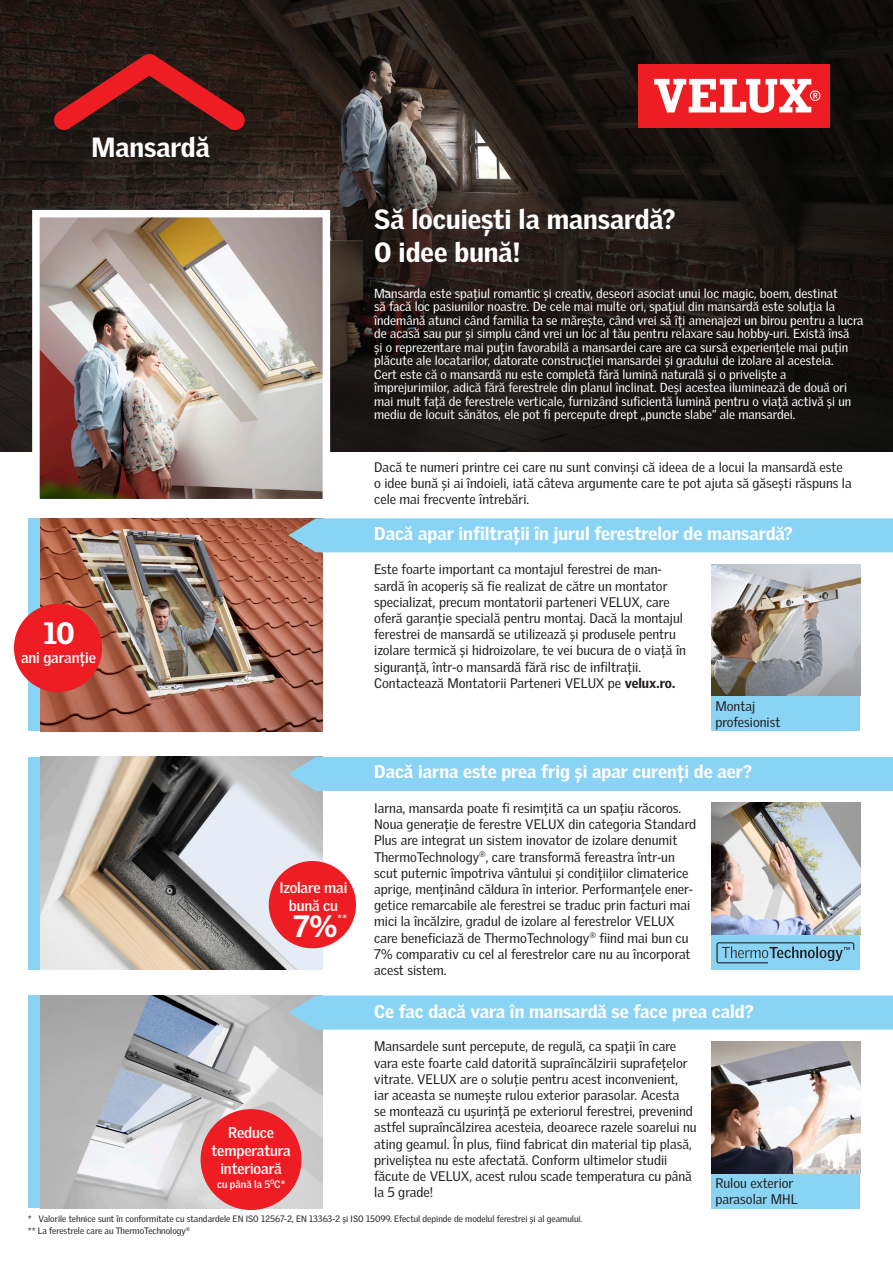
<style>
.page{position:relative;width:893px;height:1263px;background:#fff}
.page>*{position:absolute;margin:0;border:0;box-sizing:border-box;transform-origin:0 0}
.t1{font:900 30px "Velux Gothic";color:#fff}
.t2{font:900 27px "Velux Gothic";color:#fff}
.t3{font:900 18px "Velux Gothic";color:#fff}
.t4{font:700 15px/18px "Velux Gothic";letter-spacing:-.01em;color:#fff;text-align:center}
.t5{font:13.5px/16.2px "Velux Gothic";color:#231f20}
.t6{font:12.75px/13.5px "Velux Gothic";color:#fff}
.t7{font:700 10.5px "Velux Gothic";letter-spacing:.005em;color:#fff}
.t8{font:9px "Velux Gothic";color:#231f20}
.s1{font-weight:900}
</style>
<div class="page">
<img style="left:0;top:0;width:893px;height:451px">
<div style="left:638px;top:64px;width:191px;height:64px;background:#ee1d23"></div>
<svg style="left:654px;top:79px;width:166px;height:34px"></svg>
<div style="left:28px;top:518px;width:12px;height:213px;background:#89d3f4"></div>
<div style="left:28px;top:757px;width:12px;height:212px;background:#89d3f4"></div>
<div style="left:28px;top:995px;width:12px;height:213px;background:#89d3f4"></div>
<img style="left:41px;top:219px;width:280px;height:278px">
<div style="left:32px;top:210px;width:298px;height:296px;border:8px solid #fff"></div>
<img style="left:40px;top:518px;width:283px;height:213px">
<img style="left:40px;top:757px;width:283px;height:212px">
<img style="left:40px;top:995px;width:283px;height:213px">
<div style="left:288px;top:518px;width:605px;height:34px;background:#89d3f4"></div>
<div style="left:288px;top:757px;width:605px;height:34px;background:#89d3f4"></div>
<div style="left:288px;top:995px;width:605px;height:34px;background:#89d3f4"></div>
<div style="left:711px;top:697px;width:149px;height:34px;background:#89d3f4"></div>
<img style="left:711px;top:564px;width:149px;height:132px">
<div style="left:711px;top:935px;width:149px;height:34px;background:#89d3f4"></div>
<img style="left:711px;top:803px;width:149px;height:131px">
<div style="left:711px;top:1174px;width:149px;height:34px;background:#89d3f4"></div>
<img style="left:711px;top:1041px;width:149px;height:132px">
<svg style="left:53px;top:54px;width:193px;height:76px;background:#5f1b19"></svg>
<div style="left:14px;top:604px;width:88px;height:88px;background:#ee1d23;border-radius:50%"></div>
<div style="left:269px;top:861px;width:87px;height:87px;background:#ee1d23;border-radius:50%"></div>
<div style="left:201px;top:1109px;width:100px;height:101px;background:#ee1d23;border-radius:50%"></div>
<svg style="left:716px;top:942px;width:138px;height:21px"></svg>
<p class="t2" style="left:92px;top:130px;width:120px">Mansardă</p>
<p class="t1" style="left:44px;top:614px;width:33px">10</p>
<p class="t4" style="left:21px;top:649px;width:76px">ani garanție</p>
<p class="t4" style="left:279px;top:878px;width:69px">Izolare mai bună cu</p>
<p class="t7" style="left:338px;top:912px;width:11px">**</p>
<p class="t1" style="left:293px;top:907px;width:45px">7%</p>
<p class="t4" style="left:228px;top:1124px;width:47px">Reduce</p>
<p class="t4" style="left:211px;top:1142px;width:81px">temperatura</p>
<p class="t4" style="left:221px;top:1160px;width:63px">interioară</p>
<p class="t7" style="left:217px;top:1177px;width:70px">cu până la 5<sup>0</sup>C*</p>
<p class="t2" style="left:374px;top:202px;width:303px">Să locuiești la mansardă?</p>
<p class="t2" style="left:374px;top:235px;width:148px">O idee bună!</p>
<p class="t6" style="left:374px;top:286px;width:491px">Mansarda este spațiul romantic și creativ, deseori asociat unui loc magic, boem, destinat<br>să facă loc pasiunilor noastre. De cele mai multe ori, spațiul din mansardă este soluția la îndemână atunci când familia ta se mărește, când vrei să îți amenajezi un birou pentru a lucra de acasă sau pur și simplu când vrei un loc al tău pentru relaxare sau hobby-uri. Există însă<br>și o reprezentare mai puțin favorabilă a mansardei care are ca sursă experiențele mai puțin plăcute ale locatarilor, datorate construcției mansardei și gradului de izolare al acesteia.</p>
<p class="t6" style="left:374px;top:367px;width:414px">Cert este că o mansardă nu este completă fără lumină naturală și o priveliște a</p>
<p class="t6" style="left:374px;top:381px;width:479px">împrejurimilor, adică fără ferestrele din planul înclinat. Deși acestea iluminează de două ori mai mult față de ferestrele verticale, furnizând suficientă lumină pentru o viață activă și un mediu de locuit sănătos, ele pot fi percepute drept „puncte slabe” ale mansardei.</p>
<p class="t5" style="left:374px;top:458px;width:479px">Dacă te numeri printre cei care nu sunt convinși că ideea de a locui la mansardă este o idee bună și ai îndoieli, iată câteva argumente care te pot ajuta să găsești răspuns la cele mai frecvente întrebări.</p>
<p class="t3" style="left:374px;top:522px;width:420px">Dacă apar infiltrații în jurul ferestrelor de mansardă?</p>
<p class="t5" style="left:374px;top:561px;width:313px">Este foarte important ca montajul ferestrei de man&shy;sardă în acoperiș să fie realizat de către un montator specializat, precum montatorii parteneri VELUX, care oferă garanție specială pentru montaj. Dacă la montajul ferestrei de mansardă se utilizează și produsele pentru izolare termică și hidroizolare, te vei bucura de o viață în siguranță, într-o mansardă fără risc de infiltrații.</p>
<p class="t5" style="left:374px;top:674px;width:302px">Contactează Montatorii Parteneri VELUX pe <span class="s1">velux.ro.</span></p>
<p class="t5" style="left:715px;top:698px;width:41px">Montaj</p>
<p class="t5" style="left:715px;top:714px;width:66px">profesionist</p>
<p class="t3" style="left:374px;top:760px;width:379px">Dacă iarna este prea frig și apar curenți de aer?</p>
<p class="t5" style="left:374px;top:800px;width:323px">Iarna, mansarda poate fi resimțită ca un spațiu răcoros.<br>Noua generație de ferestre VELUX din categoria Standard Plus are integrat un sistem inovator de izolare denumit ThermoTechnology<sup>®</sup>, care transformă fereastra într-un scut puternic împotriva vântului și condițiilor climaterice aprige, menținând căldura în interior. Performanțele ener&shy;getice remarcabile ale ferestrei se traduc prin facturi mai mici la încălzire, gradul de izolare al ferestrelor VELUX care beneficiază de ThermoTechnology<sup>®</sup> fiind mai bun cu 7% comparativ cu cel al ferestrelor care nu au încorporat acest sistem.</p>
<p class="t3" style="left:374px;top:1000px;width:381px">Ce fac dacă vara în mansardă se face prea cald?</p>
<p class="t5" style="left:374px;top:1038px;width:324px">Mansardele sunt percepute, de regulă, ca spații în care vara este foarte cald datorită supraîncălzirii suprafețelor vitrate. VELUX are o soluție pentru acest inconvenient,<br>iar aceasta se numește rulou exterior parasolar. Acesta<br>se montează cu ușurință pe exteriorul ferestrei, prevenind astfel supraîncălzirea acesteia, deoarece razele soarelui nu ating geamul. În plus, fiind fabricat din material tip plasă, priveliștea nu este afectată. Conform ultimelor studii făcute de VELUX, acest rulou scade temperatura cu până la 5 grade!</p>
<p class="t5" style="left:715px;top:1175px;width:79px">Rulou exterior</p>
<p class="t5" style="left:715px;top:1191px;width:84px">parasolar MHL</p>
<p class="t8" style="left:28px;top:1213px;width:556px">* Valorile tehnice sunt în conformitate cu standardele EN ISO 12567-2, EN 13363-2 și ISO 15099. Efectul depinde de modelul ferestrei și al geamului.</p>
<p class="t8" style="left:28px;top:1225px;width:164px">** La ferestrele care au ThermoTechnology<sup>®</sup></p>
</div>
